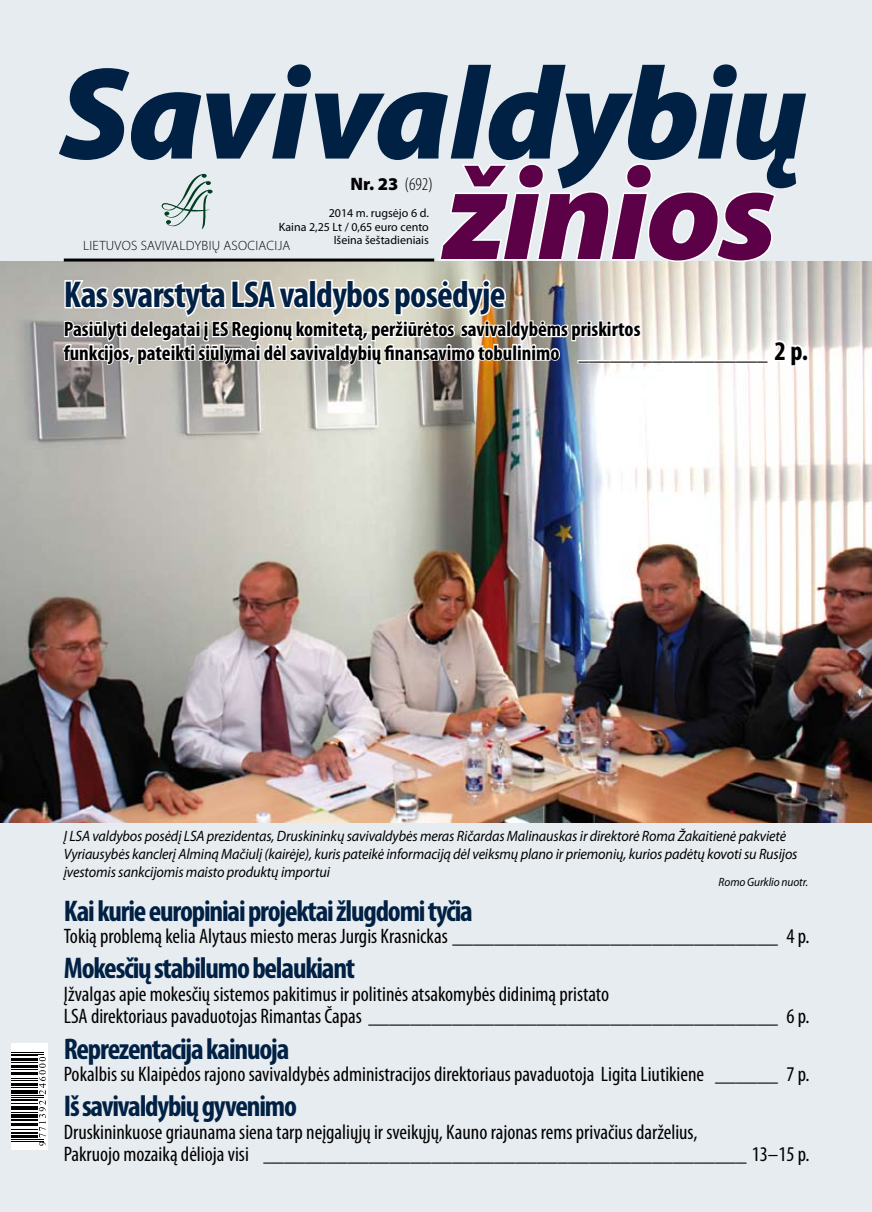
<style>
.page{position:relative;width:872px;height:1212px;background:#e7ecf0}
.page>*{position:absolute;margin:0;border:0;box-sizing:border-box;transform-origin:0 0}
.t1{font:italic 900 132px "Myriad Pro";letter-spacing:-.015em;color:#002044}
.t2{font:italic 900 132px "Myriad Pro";letter-spacing:-.02em;color:#5c0048}
.t3{font:700 condensed 37.5px "Myriad Pro";letter-spacing:-.02em;color:#002044}
.t4{font:700 condensed 30px "Myriad Pro";letter-spacing:-.04em;color:#002044}
.t5{font:condensed 21px/22.5px "Myriad Pro";color:#000}
.t6{font:700 condensed 21px/23.4px "Myriad Pro";color:#000}
.t7{font:900 18px "Myriad Pro";color:#000}
.t8{font:italic 15px/18px "Myriad Pro";letter-spacing:-.01em;color:#000;scale:.95 1}
.t9{font:300 13.5px "Myriad Pro";letter-spacing:.02em;color:#000}
.t10{font:12px/13.5px "Myriad Pro";color:#000;text-align:right}
.t11{font:italic 12px "Myriad Pro";letter-spacing:-.01em;color:#000;scale:.95 1}
.s1{font-weight:300;font-stretch:condensed}
.s2{font-size:27px}
</style>
<div class="page">
<img style="left:0;top:261px;width:872px;height:561px">
<div style="left:12px;top:1043px;width:36px;height:107px;background:#fff"></div>
<hr style="left:12px;top:1099px;width:26px;height:2px;background:#000">
<hr style="left:12px;top:1097px;width:32px;height:1px;background:#000">
<hr style="left:12px;top:1095px;width:32px;height:1px;background:#000">
<hr style="left:12px;top:1054px;width:32px;height:1px;background:#000">
<hr style="left:12px;top:1052px;width:32px;height:1px;background:#000">
<svg style="left:12px;top:1100px;width:34px;height:46px"></svg>
<svg style="left:12px;top:1055px;width:34px;height:39px"></svg>
<div style="left:801px;top:354px;width:7px;height:7px;border:3px solid #fff;border-radius:50%"></div>
<svg style="left:62px;top:163px;width:742px;height:233px"></svg>
<h1 class="t1" style="left:60px;top:26px;width:749px">Savi valdybių</h1>
<h1 class="t2" style="left:444px;top:127px;width:333px">žinios</h1>
<p class="t7" style="left:350px;top:171px;width:84px">Nr. 23 <span class="s1">(692)</span></p>
<p class="t10" style="left:279px;top:206px;width:152px">2014 m. rugsėjo 6 d.<br>Kaina 2,25 Lt / 0,65 euro cento<br>Išeina šeštadieniais</p>
<p class="t9" style="left:83px;top:238px;width:209px">LIETUVOS SAVIVALDYBIŲ ASOCIACIJA</p>
<h2 class="t3" style="left:64px;top:271px;width:443px">Kas svarstyta LSA valdybos posėdyje</h2>
<p class="t6" style="left:64px;top:317px;width:746px">Pasiūlyti delegatai į ES Regionų komitetą, peržiūrėtos savivaldybėms priskirtos<br>funkcijos, pateikti siūlymai dėl savivaldybių finansavimo tobulinimo __________________ <span class="s2">2 p.</span></p>
<p class="t8" style="left:64px;top:827px;width:774px">Į LSA valdybos posėdį LSA prezidentas, Druskininkų savivaldybės meras Ričardas Malinauskas ir direktorė Roma Žakaitienė pakvietė<br>Vyriausybės kanclerį Alminą Mačiulį (kairėje), kuris pateikė informaciją dėl veiksmų plano ir priemonių, kurios padėtų kovoti su Rusijos įvestomis sankcijomis maisto produktų importui</p>
<h3 class="t4" style="left:64px;top:892px;width:410px">Kai kurie europiniai projektai žlugdomi tyčia</h3>
<p class="t5" style="left:64px;top:925px;width:747px">Tokią problemą kelia Alytaus miesto meras Jurgis Krasnickas _______________________________ 4 p.</p>
<h3 class="t4" style="left:64px;top:949px;width:293px">Mokesčių stabilumo belaukiant</h3>
<p class="t5" style="left:64px;top:982px;width:747px">Įžvalgas apie mokesčių sistemos pakitimus ir politinės atsakomybės didinimą pristato<br>LSA direktoriaus pavaduotojas Rimantas Čapas _______________________________________ 6 p.</p>
<h3 class="t4" style="left:64px;top:1030px;width:227px">Reprezentacija kainuoja</h3>
<p class="t5" style="left:64px;top:1063px;width:747px">Pokalbis su Klaipėdos rajono savivaldybės administracijos direktoriaus pavaduotoja Ligita Liutikiene ______ 7 p.</p>
<h3 class="t4" style="left:64px;top:1087px;width:235px">Iš savivaldybių gyvenimo</h3>
<p class="t5" style="left:64px;top:1120px;width:747px">Druskininkuose griaunama siena tarp neįgaliųjų ir sveikųjų, Kauno rajonas rems privačius darželius,<br>Pakruojo mozaiką dėlioja visi ______________________________________________ 13–15 p.</p>
<p class="t11" style="left:718px;top:874px;width:96px">Romo Gurklio nuotr.</p>
</div>
